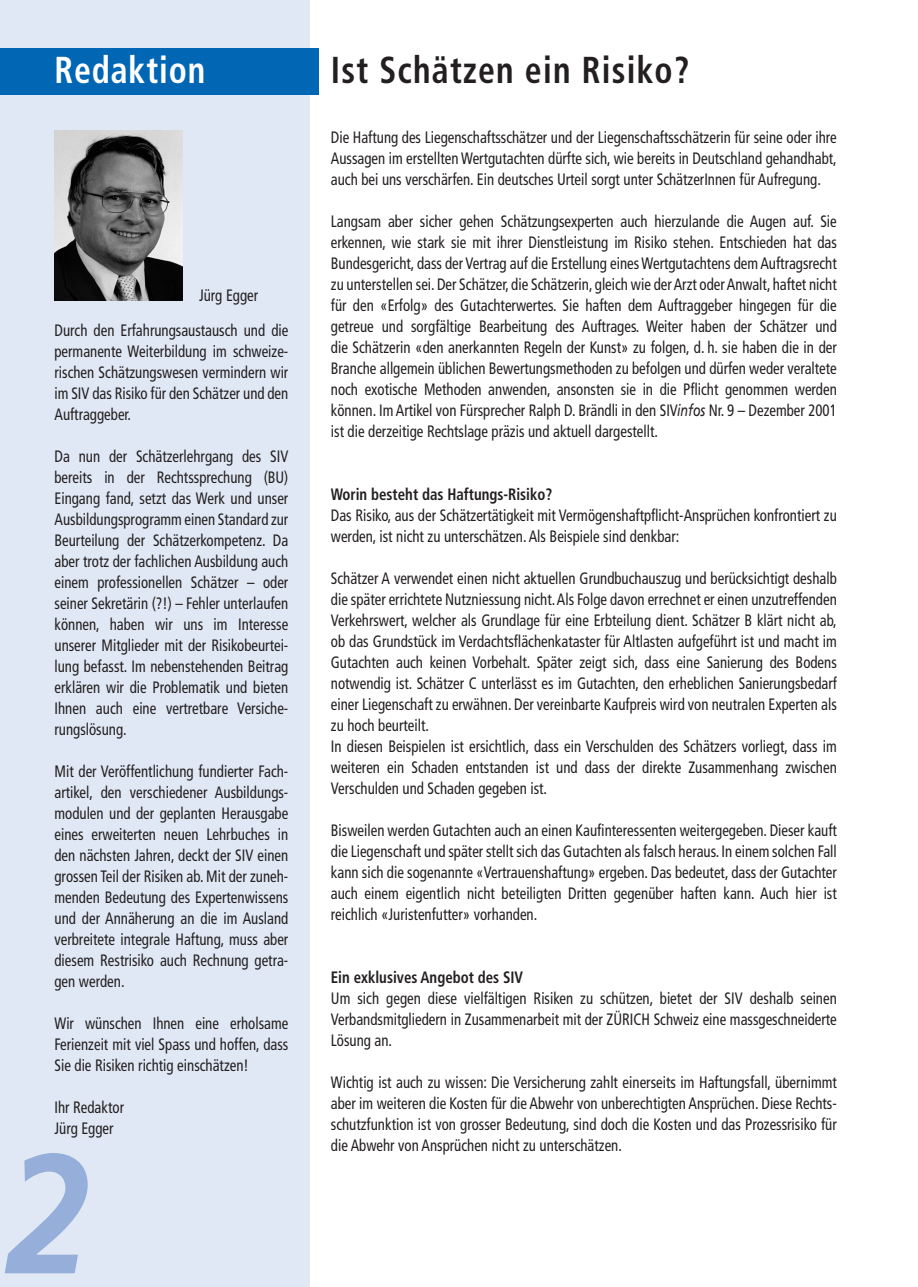
<style>
.page{position:relative;width:918px;height:1287px;background:#fff}
.page>*{position:absolute;margin:0;border:0;box-sizing:border-box;transform-origin:0 0}
.t1{font:italic 700 169.5px "Frutiger";color:#96afda;scale:.9 1}
.t2{font:700 condensed 37.5px "Frutiger";letter-spacing:.035em;color:#231f20;scale:.9 1}
.t3{font:700 condensed 37.5px "Frutiger";letter-spacing:.025em;color:#fff;scale:.9 1}
.t4{font:condensed 16.5px/21px "Frutiger";color:#231f20;text-align:justify;scale:.9 1}
.t5{font:700 condensed 16.5px "Frutiger";color:#231f20;scale:.9 1}
.s1{font-style:italic;font-stretch:normal}
</style>
<div class="page">
<div style="left:0;top:0;width:310px;height:1287px;background:#e1e8f5"></div>
<div style="left:0;top:49px;width:318px;height:46px;background:#0166b3"></div>
<img style="left:55px;top:130px;width:127px;height:170px">
<h2 class="t3" style="left:55px;top:55px;width:169px">Redaktion</h2>
<p class="t4" style="left:55px;top:279px;width:261px;line-height:35.1px;text-indent:145px">Jürg Egger<br>Durch den Erfahrungsaustausch und die</p>
<p class="t4" style="left:55px;top:342px;width:261px">permanente Weiterbildung im schweize&shy;rischen Schätzungswesen vermindern wir im SIV das Risiko für den Schätzer und den Auftraggeber.</p>
<p class="t4" style="left:55px;top:447px;width:261px">Da nun der Schätzerlehrgang des SIV bereits in der Rechtssprechung (BU)<br>Eingang fand, setzt das Werk und unser Ausbildungsprogramm einen Standard zur Beurteilung der Schätzerkompetenz. Da aber trotz der fachlichen Ausbildung auch einem professionellen Schätzer – oder seiner Sekretärin (?!) – Fehler unterlaufen können, haben wir uns im Interesse unserer Mitglieder mit der Risikobeurtei&shy;lung befasst. Im nebenstehenden Beitrag erklären wir die Problematik und bieten Ihnen auch eine vertretbare Versiche&shy;rungslösung.</p>
<p class="t4" style="left:55px;top:762px;width:261px">Mit der Veröffentlichung fundierter Fach&shy;artikel, den verschiedener Ausbildungs&shy;modulen und der geplanten Herausgabe eines erweiterten neuen Lehrbuches in den nächsten Jahren, deckt der SIV einen grossen Teil der Risiken ab. Mit der zuneh&shy;menden Bedeutung des Expertenwissens und der Annäherung an die im Ausland verbreitete integrale Haftung, muss aber diesem Restrisiko auch Rechnung getra&shy;gen werden.</p>
<p class="t4" style="left:55px;top:1014px;width:261px">Wir wünschen Ihnen eine erholsame Ferienzeit mit viel Spass und hoffen, dass Sie die Risiken richtig einschätzen!</p>
<p class="t4" style="left:55px;top:1098px;width:79px">Ihr Redaktor<br>Jürg Egger</p>
<h1 class="t1" style="left:6px;top:1146px;width:96px">2</h1>
<h2 class="t2" style="left:331px;top:55px;width:400px">Ist Schätzen ein Risiko?</h2>
<p class="t4" style="left:331px;top:128px;width:564px">Die Haftung des Liegenschaftsschätzer und der Liegenschaftsschätzerin für seine oder ihre Aussagen im erstellten Wertgutachten dürfte sich, wie bereits in Deutschland gehandhabt, auch bei uns verschärfen. Ein deutsches Urteil sorgt unter SchätzerInnen für Aufregung.</p>
<p class="t4" style="left:331px;top:212px;width:564px">Langsam aber sicher gehen Schätzungsexperten auch hierzulande die Augen auf. Sie erkennen, wie stark sie mit ihrer Dienstleistung im Risiko stehen. Entschieden hat das Bundesgericht, dass der Vertrag auf die Erstellung eines Wertgutachtens dem Auftragsrecht zu unterstellen sei. Der Schätzer, die Schätzerin, gleich wie der Arzt oder Anwalt, haftet nicht für den «Erfolg» des Gutachterwertes. Sie haften dem Auftraggeber hingegen für die getreue und sorgfältige Bearbeitung des Auftrages. Weiter haben der Schätzer und die Schätzerin «den anerkannten Regeln der Kunst» zu folgen, d. h. sie haben die in der Branche allgemein üblichen Bewertungsmethoden zu befolgen und dürfen weder veraltete noch exotische Methoden anwenden, ansonsten sie in die Pflicht genommen werden können. Im Artikel von Fürsprecher Ralph D. Brändli in den SIV<span class="s1">infos</span> Nr. 9 – Dezember 2001 ist die derzeitige Rechtslage präzis und aktuell dargestellt.</p>
<p class="t5" style="left:331px;top:487px;width:248px">Worin besteht das Haftungs-Risiko?</p>
<p class="t4" style="left:331px;top:506px;width:564px">Das Risiko, aus der Schätzertätigkeit mit Vermögenshaftpflicht-Ansprüchen konfrontiert zu werden, ist nicht zu unterschätzen. Als Beispiele sind denkbar:</p>
<p class="t4" style="left:331px;top:569px;width:564px;text-align:left">Schätzer A verwendet einen nicht aktuellen Grundbuchauszug und berücksichtigt deshalb die später errichtete Nutzniessung nicht.Als Folge davon errechnet er einen unzutreffenden Verkehrswert, welcher als Grundlage für eine Erbteilung dient. Schätzer B klärt nicht ab, ob das Grundstück im Verdachtsflächenkataster für Altlasten aufgeführt ist und macht im Gutachten auch keinen Vorbehalt. Später zeigt sich, dass eine Sanierung des Bodens notwendig ist. Schätzer C unterlässt es im Gutachten, den erheblichen Sanierungsbedarf einer Liegenschaft zu erwähnen. Der vereinbarte Kaufpreis wird von neutralen Experten als zu hoch beurteilt.<br>In diesen Beispielen ist ersichtlich, dass ein Verschulden des Schätzers vorliegt, dass im weiteren ein Schaden entstanden ist und dass der direkte Zusammenhang zwischen Verschulden und Schaden gegeben ist.</p>
<p class="t4" style="left:331px;top:821px;width:564px">Bisweilen werden Gutachten auch an einen Kaufinteressenten weitergegeben. Dieser kauft die Liegenschaft und später stellt sich das Gutachten als falsch heraus. In einem solchen Fall kann sich die sogenannte «Vertrauenshaftung» ergeben. Das bedeutet, dass der Gutachter auch einem eigentlich nicht beteiligten Dritten gegenüber haften kann. Auch hier ist reichlich «Juristenfutter» vorhanden.</p>
<p class="t5" style="left:331px;top:970px;width:215px">Ein exklusives Angebot des SIV</p>
<p class="t4" style="left:331px;top:989px;width:564px">Um sich gegen diese vielfältigen Risiken zu schützen, bietet der SIV deshalb seinen Verbandsmitgliedern in Zusammenarbeit mit der ZÜRICH Schweiz eine massgeschneiderte Lösung an.</p>
<p class="t4" style="left:331px;top:1073px;width:564px">Wichtig ist auch zu wissen: Die Versicherung zahlt einerseits im Haftungsfall, übernimmt aber im weiteren die Kosten für die Abwehr von unberechtigten Ansprüchen. Diese Rechts&shy;schutzfunktion ist von grosser Bedeutung, sind doch die Kosten und das Prozessrisiko für die Abwehr von Ansprüchen nicht zu unterschätzen.</p>
</div>
